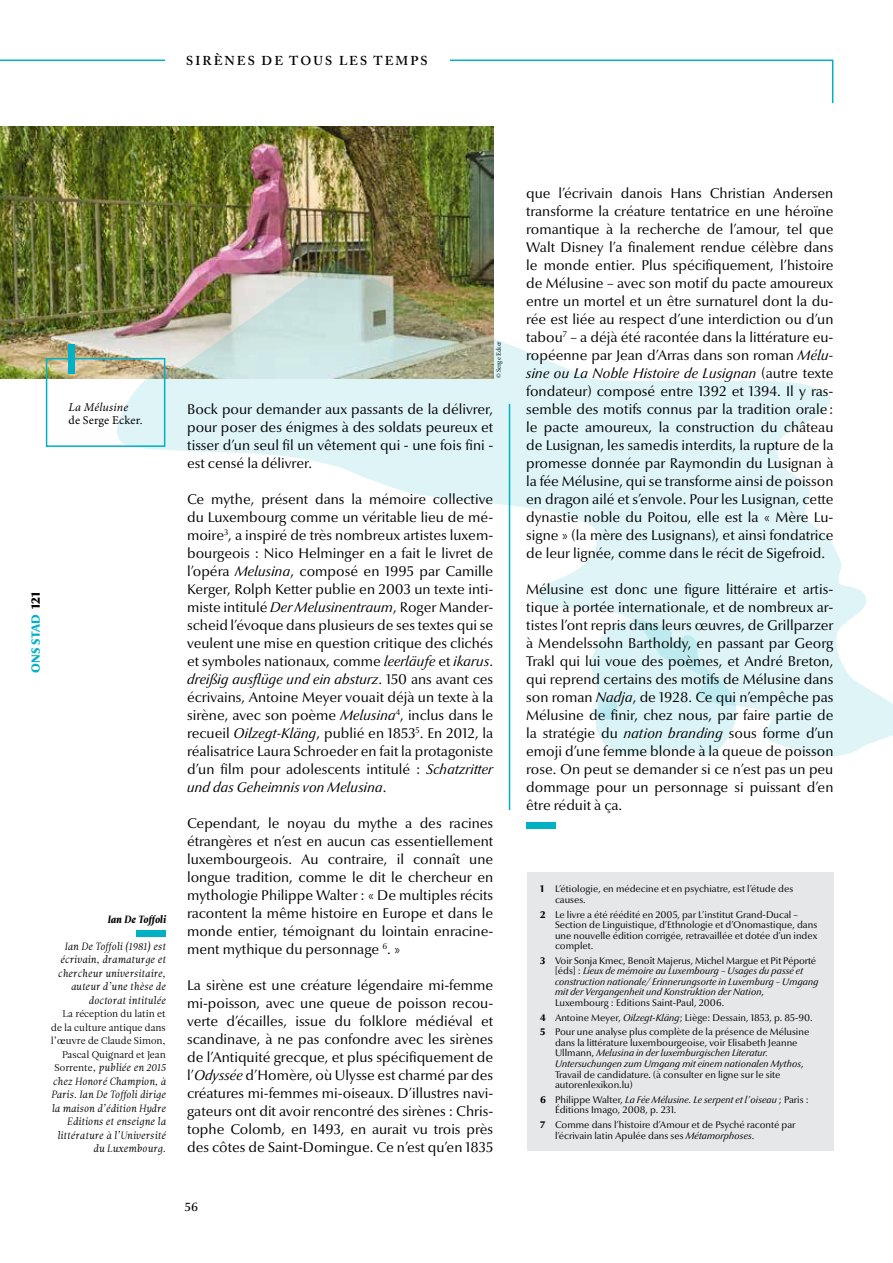
<style>
.page{position:relative;width:893px;height:1263px;background:#fff}
.page>*{position:absolute;margin:0;border:0;box-sizing:border-box;transform-origin:0 0}
.t1{font:14.25px/18px "Optima Nova LT Pro";color:#000;text-align:justify}
.t2{font:600 12.75px "Adobe Caslon Pro";letter-spacing:.165em;color:#000}
.t3{font:12px "Minion Pro";letter-spacing:.01em;color:#000}
.t4{font:900 12px "Optima Nova LT Pro";letter-spacing:.015em;color:#00b1c5}
.t5{font:italic 12px "Minion Pro";letter-spacing:.015em;color:#000}
.t6{font:500 12px "Optima Nova LT Pro";color:#000}
.t7{font:10.5px/13.5px "Leitura Italic 1";color:#000;text-align:right}
.t8{font:10.5px "Leitura Italic 4";color:#000}
.t9{font:9.75px/10.5px "Optima Nova LT Pro";color:#000}
.t10{font:italic 9.75px/10.5px "Optima Nova LT Pro";color:#000}
.t11{font:9.75px/13.5px "Leitura Roman 1";color:#000;text-align:right}
.t12{font:6.75px "Minion Pro";letter-spacing:-.01em;color:#000}
.s1{color:#000}
.s2{font-family:"Leitura Roman 1";font-size:9.75px}
.s3{font-style:italic}
.s4{font-weight:800}
.s5{font-weight:800;font-style:normal}
.s6{font-style:normal}
</style>
<div class="page">
<svg style="left:0;top:59px;width:834px;height:45px"></svg>
<div style="left:165px;top:47px;width:284px;height:26px;background:#fff"></div>
<div style="left:527px;top:872px;width:306px;height:279px;background:#e6e7e8"></div>
<div style="left:137px;top:930px;width:29px;height:6px;background:#00b1c5"></div>
<hr style="left:509px;top:404px;width:1px;height:406px;background:#00b1c5">
<img style="left:0;top:126px;width:493px;height:252px">
<div style="left:69px;top:344px;width:6px;height:29px;background:#00b1c5"></div>
<svg style="left:115px;top:260px;width:778px;height:498px"></svg>
<div style="left:46px;top:358px;width:119px;height:89px;border:2px solid #00b1c5"></div>
<div style="left:526px;top:823px;width:29px;height:6px;background:#00b1c5"></div>
<p class="t2" style="left:186px;top:53px;width:243px">SIRÈNES DE TOUS LES TEMPS</p>
<p class="t5" style="left:69px;top:399px;width:61px">La Mélusine</p>
<p class="t3" style="left:69px;top:412px;width:76px">de Serge Ecker.</p>
<p class="t4" style="left:28px;top:673px;width:83px;rotate:-90deg">ONS STAD <span class="s1">121</span></p>
<p class="t8" style="left:107px;top:913px;width:60px">Ian De Toffoli</p>
<p class="t7" style="left:58px;top:940px;width:110px">Ian De Toffoli (1981) est écrivain, dramaturge et chercheur universitaire, auteur d’une thèse de doctorat intitulée</p>
<p class="t11" style="left:51px;top:1007px;width:116px">La réception du latin et de la culture antique dans l’œuvre de Claude Simon,<br>Pascal Quignard et Jean</p>
<p class="t7" style="left:51px;top:1061px;width:116px"><span class="s2">Sorrente</span>, publiée en 2015 chez Honoré Champion, à<br>Paris. Ian De Toffoli dirige la maison d’édition Hydre<br>Editions et enseigne la littérature à l’Université du Luxembourg.</p>
<p class="t12" style="left:494px;top:378px;width:38px;rotate:-90deg">© Serge Ecker</p>
<p class="t1" style="left:187px;top:400px;width:308px">Bock pour demander aux passants de la délivrer, pour poser des énigmes à des soldats peureux et tisser d’un seul fil un vêtement qui - une fois fini - est censé la délivrer.</p>
<p class="t1" style="left:187px;top:490px;width:308px">Ce mythe, présent dans la mémoire collective du Luxembourg comme un véritable lieu de mé&shy;moire<sup>3</sup>, a inspiré de très nombreux artistes luxem&shy;bourgeois : Nico Helminger en a fait le livret de l’opéra <span class="s3">Melusina</span>, composé en 1995 par Camille Kerger, Rolph Ketter publie en 2003 un texte inti&shy;miste intitulé <span class="s3">Der Melusinentraum</span>, Roger Mander&shy;scheid l’évoque dans plusieurs de ses textes qui se veulent une mise en question critique des clichés et symboles nationaux, comme <span class="s3">leerläufe</span> et <span class="s3">ikarus</span>. <span class="s3">dreißig ausflüge und ein absturz</span>. 150 ans avant ces écrivains, Antoine Meyer vouait déjà un texte à la sirène, avec son poème <span class="s3">Melusina</span><sup>4</sup>, inclus dans le recueil <span class="s3">Oilzegt-Kläng</span>, publié en 1853<sup>5</sup>. En 2012, la réalisatrice Laura Schroeder en fait la protagoniste d’un film pour adolescents intitulé : <span class="s3">Schatzritter und das Geheimnis von Melusina</span>.</p>
<p class="t1" style="left:187px;top:814px;width:308px">Cependant, le noyau du mythe a des racines étrangères et n’est en aucun cas essentiellement luxembourgeois. Au contraire, il connaît une longue tradition, comme le dit le chercheur en mythologie Philippe Walter : « De multiples récits racontent la même histoire en Europe et dans le monde entier, témoignant du lointain enracine&shy;ment mythique du personnage <sup>6</sup>. »</p>
<p class="t1" style="left:187px;top:976px;width:308px">La sirène est une créature légendaire mi-femme mi-poisson, avec une queue de poisson recou&shy;verte d’écailles, issue du folklore médiéval et scandinave, à ne pas confondre avec les sirènes de l’Antiquité grecque, et plus spécifiquement de l’<span class="s3">Odyssée</span> d’Homère, où Ulysse est charmé par des créatures mi-femmes mi-oiseaux. D’illustres navi&shy;gateurs ont dit avoir rencontré des sirènes : Chris&shy;tophe Colomb, en 1493, en aurait vu trois près des côtes de Saint-Domingue. Ce n’est qu’en 1835</p>
<p class="t6" style="left:185px;top:1199px;width:15px">56</p>
<p class="t1" style="left:526px;top:184px;width:309px">que l’écrivain danois Hans Christian Andersen transforme la créature tentatrice en une héroïne romantique à la recherche de l’amour, tel que Walt Disney l’a finalement rendue célèbre dans le monde entier. Plus spécifiquement, l’histoire de Mélusine – avec son motif du pacte amoureux entre un mortel et un être surnaturel dont la du&shy;rée est liée au respect d’une interdiction ou d’un tabou<sup>7</sup> – a déjà été racontée dans la littérature eu&shy;ropéenne par Jean d’Arras dans son roman <span class="s3">Mélu&shy;sine ou La Noble Histoire de Lusignan</span> (autre texte fondateur) composé entre 1392 et 1394. Il y ras&shy;semble des motifs connus par la tradition orale: le pacte amoureux, la construction du château de Lusignan, les samedis interdits, la rupture de la promesse donnée par Raymondin du Lusignan à la fée Mélusine, qui se transforme ainsi de poisson en dragon ailé et s’envole. Pour les Lusignan, cette dynastie noble du Poitou, elle est la « Mère Lu&shy;signe » (la mère des Lusignans), et ainsi fondatrice de leur lignée, comme dans le récit de Sigefroid.</p>
<p class="t1" style="left:526px;top:580px;width:309px">Mélusine est donc une figure littéraire et artis&shy;tique à portée internationale, et de nombreux ar&shy;tistes l’ont repris dans leurs œuvres, de Grillparzer à Mendelssohn Bartholdy, en passant par Georg Trakl qui lui voue des poèmes, et André Breton, qui reprend certains des motifs de Mélusine dans son roman <span class="s3">Nadja</span>, de 1928. Ce qui n’empêche pas Mélusine de finir, chez nous, par faire partie de la stratégie du <span class="s3">nation branding</span> sous forme d’un emoji d’une femme blonde à la queue de poisson rose. On peut se demander si ce n’est pas un peu dommage pour un personnage si puissant d’en être réduit à ça.</p>
<p class="t9" style="left:555px;top:884px;width:240px;text-indent:-15px"><span class="s4">1</span> L’étiologie, en médecine et en psychiatre, est l’étude des causes.</p>
<p class="t9" style="left:555px;top:909px;width:264px;text-indent:-15px"><span class="s4">2</span> Le livre a été réédité en 2005, par L’institut Grand-Ducal – Section de Linguistique, d’Ethnologie et d’Onomastique, dans une nouvelle édition corrigée, retravaillée et dotée d’un index complet.</p>
<p class="t10" style="left:555px;top:955px;width:265px;text-indent:-15px"><span class="s5">3</span> <span class="s6">Voir Sonja Kmec, Benoît Majerus, Michel Margue et Pit Péporté [éds] :</span> Lieux de mémoire au Luxembourg – Usages du passé et construction nationale/ Erinnerungsorte in Luxemburg – Umgang mit der Vergangenheit und Konstruktion der Nation<span class="s6">, Luxembourg : Editions Saint-Paul, 2006.</span></p>
<p class="t9" style="left:540px;top:1010px;width:274px;line-height:14.7px"><span class="s4">4</span> Antoine Meyer, <span class="s3">Oilzegt-Kläng</span>; Liège: Dessain, 1853, p. 85-90.<br><span class="s4">5</span> Pour une analyse plus complète de la présence de Mélusine</p>
<p class="t9" style="left:555px;top:1037px;width:250px">dans la littérature luxembourgeoise, voir Elisabeth Jeanne Ullmann, <span class="s3">Melusina in der luxemburgischen Literatur.<br>Untersuchungen zum Umgang mit einem nationalen Mythos</span>, Travail de candidature. (à consulter en ligne sur le site autorenlexikon.lu)</p>
<p class="t9" style="left:555px;top:1094px;width:255px;text-indent:-15px"><span class="s4">6</span> Philippe Walter, <span class="s3">La Fée Mélusine. Le serpent et l</span>’<span class="s3">oiseau</span> ; Paris :<br>Éditions Imago, 2008, p. 231.</p>
<p class="t9" style="left:555px;top:1119px;width:242px;text-indent:-15px"><span class="s4">7</span> Comme dans l’histoire d’Amour et de Psyché raconté par l’écrivain latin Apulée dans ses <span class="s3">Métamorphoses</span>.</p>
</div>
